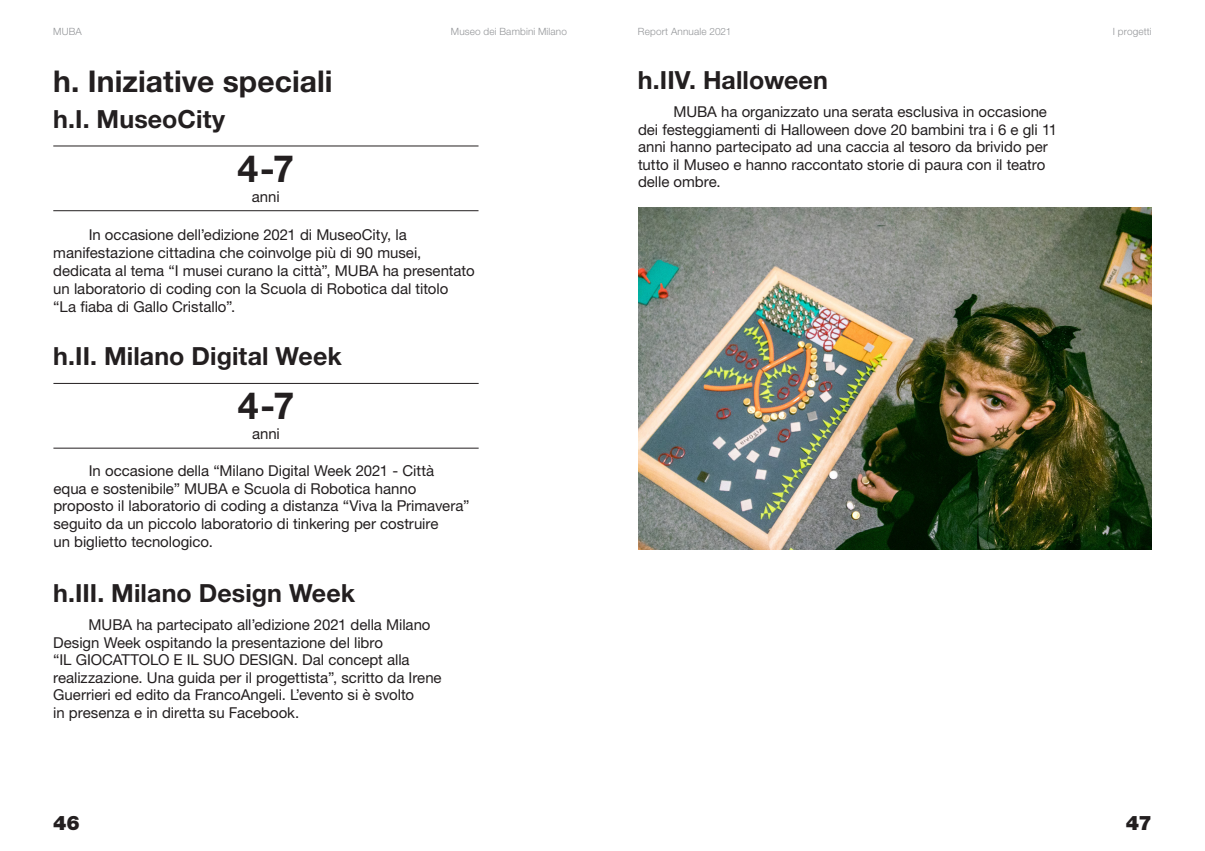
<style>
.page{position:relative;width:1205px;height:851px;background:#fff}
.page>*{position:absolute;margin:0;border:0;box-sizing:border-box;transform-origin:0 0}
.t1{font:700 37.5px "Helvetica Neue LT Pro";color:#231f20}
.Titolo_2{font:700 30px "Helvetica Neue LT Pro";letter-spacing:.005em;color:#231f20}
.Titolo_3{font:700 25px "Helvetica Neue LT Pro";letter-spacing:.005em;color:#231f20}
.t2{font:900 20px "Helvetica Neue LT Pro";color:#231f20}
.Testo_HN_12_14{font:15px/17.5px "Helvetica Neue LT Pro";letter-spacing:-.005em;color:#231f20}
.t3{font:300 10px "Helvetica Neue LT Pro";letter-spacing:.015em;color:#939598}
</style>
<div class="page">
<hr style="left:53px;top:146px;width:425px;height:1px;background:#231f20">
<hr style="left:53px;top:210px;width:425px;height:1px;background:#231f20">
<hr style="left:53px;top:383px;width:426px;height:1px;background:#231f20">
<hr style="left:53px;top:448px;width:426px;height:1px;background:#231f20">
<img style="left:638px;top:207px;width:514px;height:342px">
<p class="t3" style="left:53px;top:26px;width:30px">MUBA</p>
<p class="t3" style="left:451px;top:26px;width:118px">Museo dei Bambini Milano</p>
<p class="Titolo_2" style="left:53px;top:63px;width:281px">h. Iniziative speciali</p>
<p class="Titolo_3" style="left:53px;top:103px;width:174px">h.I. MuseoCity</p>
<p class="t1" style="left:238px;top:145px;width:58px">4-7</p>
<p class="Testo_HN_12_14" style="left:252px;top:187px;width:29px">anni</p>
<p class="Testo_HN_12_14" style="left:53px;top:225px;width:423px;line-height:18px;text-indent:35px">In occasione dell’edizione 2021 di MuseoCity, la manifestazione cittadina che coinvolge più di 90 musei, dedicata al tema “I musei curano la città”, MUBA ha presentato un laboratorio di coding con la Scuola di Robotica dal titolo “La fiaba di Gallo Cristallo”.</p>
<p class="Titolo_3" style="left:53px;top:341px;width:290px">h.II. Milano Digital Week</p>
<p class="t1" style="left:238px;top:383px;width:58px">4-7</p>
<p class="Testo_HN_12_14" style="left:252px;top:424px;width:29px">anni</p>
<p class="Testo_HN_12_14" style="left:53px;top:462px;width:417px;text-indent:35px">In occasione della “Milano Digital Week 2021 - Città equa e sostenibile” MUBA e Scuola di Robotica hanno proposto il laboratorio di coding a distanza “Viva la Primavera” seguito da un piccolo laboratorio di tinkering per costruire<br>un biglietto tecnologico.</p>
<p class="Titolo_3" style="left:53px;top:577px;width:303px">h.III. Milano Design Week</p>
<p class="Testo_HN_12_14" style="left:53px;top:616px;width:390px;text-indent:35px">MUBA ha partecipato all’edizione 2021 della Milano Design Week ospitando la presentazione del libro<br>“IL GIOCATTOLO E IL SUO DESIGN. Dal concept alla realizzazione. Una guida per il progettista”, scritto da Irene Guerrieri ed edito da FrancoAngeli. L’evento si è svolto<br>in presenza e in diretta su Facebook.</p>
<h3 class="t2" style="left:53px;top:810px;width:28px">46</h3>
<p class="t3" style="left:638px;top:26px;width:95px">Report Annuale 2021</p>
<p class="t3" style="left:1113px;top:26px;width:40px">I progetti</p>
<p class="Titolo_3" style="left:638px;top:64px;width:191px">h.IIV. Halloween</p>
<p class="Testo_HN_12_14" style="left:638px;top:103px;width:420px;text-indent:35px">MUBA ha organizzato una serata esclusiva in occasione dei festeggiamenti di Halloween dove 20 bambini tra i 6 e gli 11 anni hanno partecipato ad una caccia al tesoro da brivido per tutto il Museo e hanno raccontato storie di paura con il teatro delle ombre.</p>
<p class="t2" style="left:1126px;top:810px;width:27px">47</p>
</div>
